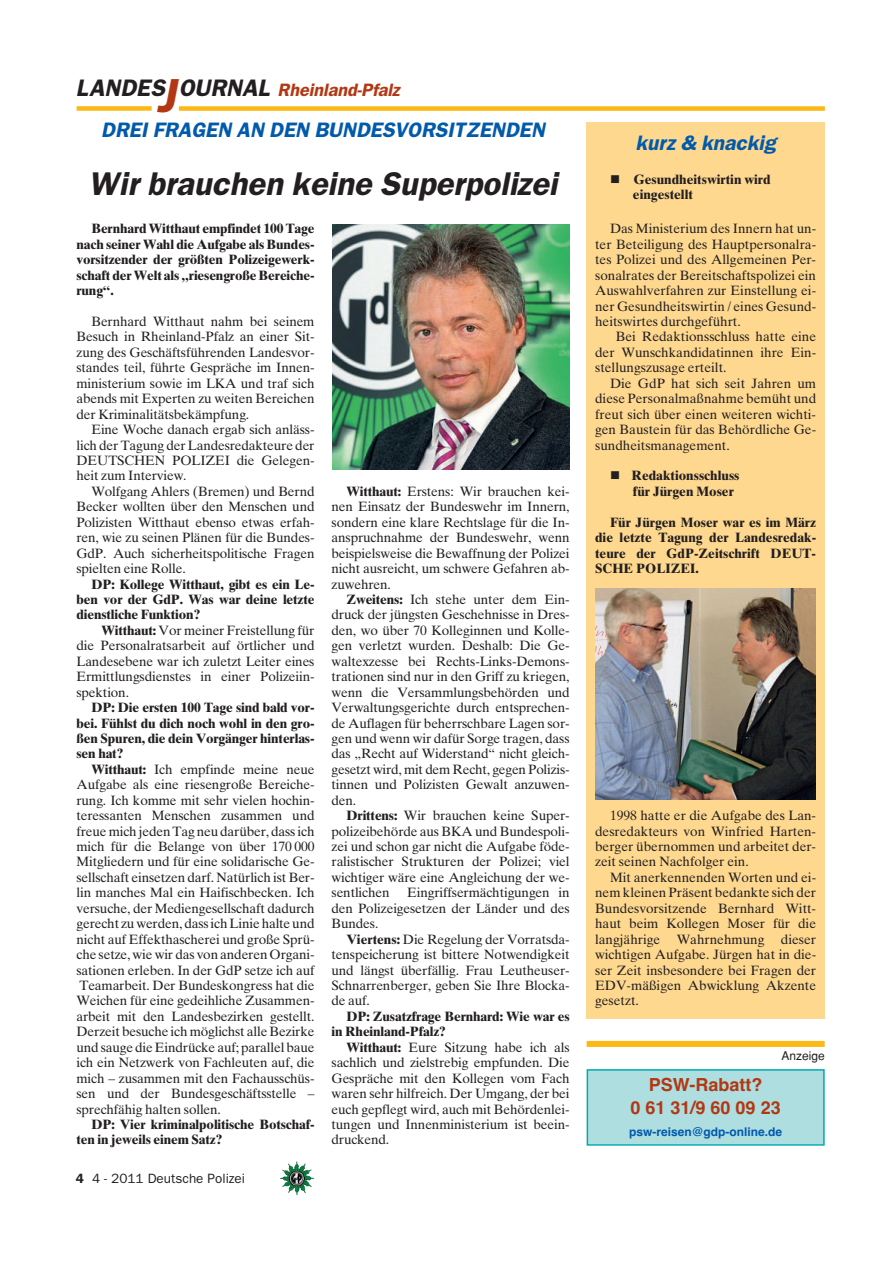
<style>
.page{position:relative;width:893px;height:1263px;background:#fff}
.page>*{position:absolute;margin:0;border:0;box-sizing:border-box;transform-origin:0 0}
.t1{font:33px "Franklin Gothic Demi Oblique OV PEXPPA";color:#231f20}
.t2{font:21px "Franklin Gothic Demi Oblique OV PEXPPA";color:#015aaa}
.t3{font:18px "Franklin Gothic Demi Oblique OV PEXPPA";color:#b23814}
.t4{font:18px/22.5px "Helvetica Bold OV REXPPA";color:#b23814;text-align:center}
.t5{font:13.5px/15.5px "Times Ten Roman OV JEXPPA";letter-spacing:-.01em;color:#231f20;text-align:justify}
.t6{font:13.5px/15.5px "Times Ten Bold OV KEXPPA";letter-spacing:-.01em;color:#231f20;text-align:justify}
.t7{font:13.5px "Franklin Gothic Book OV NEXPPA";color:#231f20}
.t8{font:12px "Helvetica Bold OV REXPPA";color:#015aaa}
.t9{font:12px "Helvetica OV FEXPPA";color:#231f20}
.s1{font-size:24px;color:#231f20}
.s2{font-size:48px}
.s3{font-family:"Times Ten Bold OV KEXPPA"}
.s4{font-family:"Franklin Gothic Demi OV MEXPPA"}
</style>
<div class="page">
<img style="left:282px;top:1163px;width:32px;height:32px">
<div style="left:77px;top:106px;width:75px;height:5px;background:#fcb814"></div>
<div style="left:179px;top:106px;width:646px;height:5px;background:#fcb814"></div>
<img style="left:333px;top:224px;width:237px;height:246px">
<div style="left:588px;top:1071px;width:235px;height:73px;background:#aedee0"></div>
<div style="left:587px;top:1069px;width:238px;height:77px;border:2px solid #00aaad"></div>
<div style="left:587px;top:1041px;width:238px;height:6px;background:#fcb814"></div>
<div style="left:587px;top:123px;width:238px;height:896px;background:#fed88f"></div>
<img style="left:595px;top:588px;width:220px;height:212px">
<h3 class="t3" style="left:76px;top:83px;width:325px"><span class="s1">LANDES</span><span class="s2">J</span><span class="s1">OURNAL</span> Rheinland-Pfalz</h3>
<h2 class="t2" style="left:101px;top:121px;width:445px">DREI FRAGEN AN DEN BUNDESVORSITZENDEN</h2>
<h1 class="t1" style="left:89px;top:171px;width:470px">Wir brauchen keine Superpolizei</h1>
<p class="t6" style="left:77px;top:222px;width:240px;text-indent:15px">Bernhard Witthaut empfindet 100 Tage nach seiner Wahl die Aufgabe als Bundes&shy;vorsitzender der größten Polizeigewerk&shy;schaft der Welt als „riesengroße Bereiche&shy;rung“.</p>
<p class="t5" style="left:77px;top:315px;width:240px;text-indent:15px">Bernhard Witthaut nahm bei seinem Besuch in Rheinland-Pfalz an einer Sit&shy;zung des Geschäftsführenden Landesvor&shy;standes teil, führte Gespräche im Innen&shy;ministerium sowie im LKA und traf sich abends mit Experten zu weiten Bereichen der Kriminalitätsbekämpfung.</p>
<p class="t5" style="left:77px;top:423px;width:240px;text-indent:15px">Eine Woche danach ergab sich anläss&shy;lich der Tagung der Landesredakteure der DEUTSCHEN POLIZEI die Gelegen&shy;heit zum Interview.</p>
<p class="t5" style="left:77px;top:485px;width:240px;text-indent:15px">Wolfgang Ahlers (Bremen) und Bernd Becker wollten über den Menschen und Polizisten Witthaut ebenso etwas erfah&shy;ren, wie zu seinen Plänen für die Bundes-GdP. Auch sicherheitspolitische Fragen spielten eine Rolle.</p>
<p class="t6" style="left:77px;top:578px;width:240px;text-indent:15px">DP: Kollege Witthaut, gibt es ein Le&shy;ben vor der GdP. Was war deine letzte dienstliche Funktion?</p>
<p class="t5" style="left:77px;top:624px;width:240px;text-indent:25px"><span class="s3">Witthaut:</span> Vor meiner Freistellung für die Personalratsarbeit auf örtlicher und Landesebene war ich zuletzt Leiter eines Ermittlungsdienstes in einer Polizeiin&shy;spektion.</p>
<p class="t6" style="left:77px;top:701px;width:240px;text-indent:15px">DP: Die ersten 100 Tage sind bald vor&shy;bei. Fühlst du dich noch wohl in den gro&shy;ßen Spuren, die dein Vorgänger hinterlas&shy;sen hat?</p>
<p class="t5" style="left:77px;top:763px;width:240px;text-indent:15px"><span class="s3">Witthaut:</span> Ich empfinde meine neue Aufgabe als eine riesengroße Bereiche&shy;rung. Ich komme mit sehr vielen hochin&shy;teressanten Menschen zusammen und freue mich jeden Tag neu darüber, dass ich mich für die Belange von über 170 000<br>Mitgliedern und für eine solidarische Ge&shy;sellschaft einsetzen darf. Natürlich ist Ber&shy;lin manches Mal ein Haifischbecken. Ich versuche, der Mediengesellschaft dadurch gerecht zu werden, dass ich Linie halte und nicht auf Effekthascherei und große Sprü&shy;che setze, wie wir das von anderen Organi&shy;sationen erleben. In der GdP setze ich auf Teamarbeit. Der Bundeskongress hat die Weichen für eine gedeihliche Zusammen&shy;arbeit mit den Landesbezirken gestellt.<br>Derzeit besuche ich möglichst alle Bezirke und sauge die Eindrücke auf; parallel baue ich ein Netzwerk von Fachleuten auf, die mich – zusammen mit den Fachausschüs&shy;sen und der Bundesgeschäftsstelle – sprechfähig halten sollen.</p>
<p class="t6" style="left:77px;top:1118px;width:240px;text-indent:15px">DP: Vier kriminalpolitische Botschaf&shy;ten in jeweils einem Satz?</p>
<p class="t7" style="left:76px;top:1173px;width:171px"><span class="s4">4</span> 4 - 2011 Deutsche Polizei</p>
<p class="t5" style="left:332px;top:485px;width:240px;text-indent:15px"><span class="s3">Witthaut:</span> Erstens: Wir brauchen kei&shy;nen Einsatz der Bundeswehr im Innern, sondern eine klare Rechtslage für die In&shy;anspruchnahme der Bundeswehr, wenn beispielsweise die Bewaffnung der Polizei nicht ausreicht, um schwere Gefahren ab&shy;zuwehren.</p>
<p class="t5" style="left:332px;top:593px;width:240px;text-indent:15px"><span class="s3">Zweitens:</span> Ich stehe unter dem Ein&shy;druck der jüngsten Geschehnisse in Dres&shy;den, wo über 70 Kolleginnen und Kolle&shy;gen verletzt wurden. Deshalb: Die Ge&shy;waltexzesse bei Rechts-Links-Demons&shy;trationen sind nur in den Griff zu kriegen, wenn die Versammlungsbehörden und Verwaltungsgerichte durch entsprechen&shy;de Auflagen für beherrschbare Lagen sor&shy;gen und wenn wir dafür Sorge tragen, dass das „Recht auf Widerstand“ nicht gleich&shy;gesetzt wird, mit dem Recht, gegen Polizis&shy;tinnen und Polizisten Gewalt anzuwen&shy;den.</p>
<p class="t5" style="left:332px;top:809px;width:240px;text-indent:15px"><span class="s3">Drittens:</span> Wir brauchen keine Super&shy;polizeibehörde aus BKA und Bundespoli&shy;zei und schon gar nicht die Aufgabe föde&shy;ralistischer Strukturen der Polizei; viel wichtiger wäre eine Angleichung der we&shy;sentlichen</p>
<p class="t5" style="left:332px;top:886px;width:240px;text-indent:76px">Eingriffsermächtigungen in den Polizeigesetzen der Länder und des Bundes.</p>
<p class="t5" style="left:332px;top:933px;width:240px;text-indent:15px"><span class="s3">Viertens:</span> Die Regelung der Vorratsda&shy;tenspeicherung ist bittere Notwendigkeit und längst überfällig. Frau Leutheuser-Schnarrenberger, geben Sie Ihre Blocka&shy;de auf.</p>
<p class="t6" style="left:332px;top:1010px;width:240px;text-indent:15px">DP: Zusatzfrage Bernhard: Wie war es in Rheinland-Pfalz?</p>
<p class="t5" style="left:332px;top:1041px;width:240px;text-indent:15px"><span class="s3">Witthaut:</span> Eure Sitzung habe ich als sachlich und zielstrebig empfunden. Die Gespräche mit den Kollegen vom Fach waren sehr hilfreich. Der Umgang, der bei euch gepflegt wird, auch mit Behördenlei&shy;tungen und Innenministerium ist beein&shy;druckend.</p>
<h2 class="t2" style="left:635px;top:135px;width:142px">kurz &amp; knackig</h2>
<p class="t6" style="left:633px;top:173px;width:139px">Gesundheitswirtin wird eingestellt</p>
<p class="t5" style="left:595px;top:222px;width:222px;text-indent:15px">Das Ministerium des Innern hat un&shy;ter Beteiligung des Hauptpersonalra&shy;tes Polizei und des Allgemeinen Per&shy;sonalrates der Bereitschaftspolizei ein Auswahlverfahren zur Einstellung ei&shy;ner Gesundheitswirtin / eines Gesund&shy;heitswirtes durchgeführt.</p>
<p class="t5" style="left:595px;top:330px;width:222px;text-indent:21px">Bei Redaktionsschluss hatte eine der Wunschkandidatinnen ihre Ein&shy;stellungszusage erteilt.</p>
<p class="t5" style="left:595px;top:377px;width:223px;text-indent:15px">Die GdP hat sich seit Jahren um diese Personalmaßnahme bemüht und freut sich über einen weiteren wichti&shy;gen Baustein für das Behördliche Ge&shy;sundheitsmanagement.</p>
<p class="t6" style="left:631px;top:469px;width:109px">Redaktionsschluss für Jürgen Moser</p>
<p class="t6" style="left:595px;top:516px;width:223px;text-indent:15px">Für Jürgen Moser war es im März die letzte Tagung der Landesredak&shy;teure der GdP-Zeitschrift DEUT-SCHE POLIZEI.</p>
<p class="t5" style="left:595px;top:809px;width:222px;text-indent:15px">1998 hatte er die Aufgabe des Lan&shy;desredakteurs von Winfried Harten&shy;berger übernommen und arbeitet der&shy;zeit seinen Nachfolger ein.</p>
<p class="t5" style="left:595px;top:871px;width:223px;text-indent:15px">Mit anerkennenden Worten und ei&shy;nem kleinen Präsent bedankte sich der Bundesvorsitzende Bernhard Witt&shy;haut beim Kollegen Moser für die langjährige Wahrnehmung dieser wichtigen Aufgabe. Jürgen hat in die&shy;ser Zeit insbesondere bei Fragen der EDV-mäßigen Abwicklung Akzente gesetzt.</p>
<p class="t9" style="left:781px;top:1051px;width:45px">Anzeige</p>
<h3 class="t4" style="left:630px;top:1075px;width:152px">PSW-Rabatt?<br>0 61 31/9 60 09 23</h3>
<p class="t8" style="left:629px;top:1128px;width:154px">psw-reisen@gdp-online.de</p>
</div>
